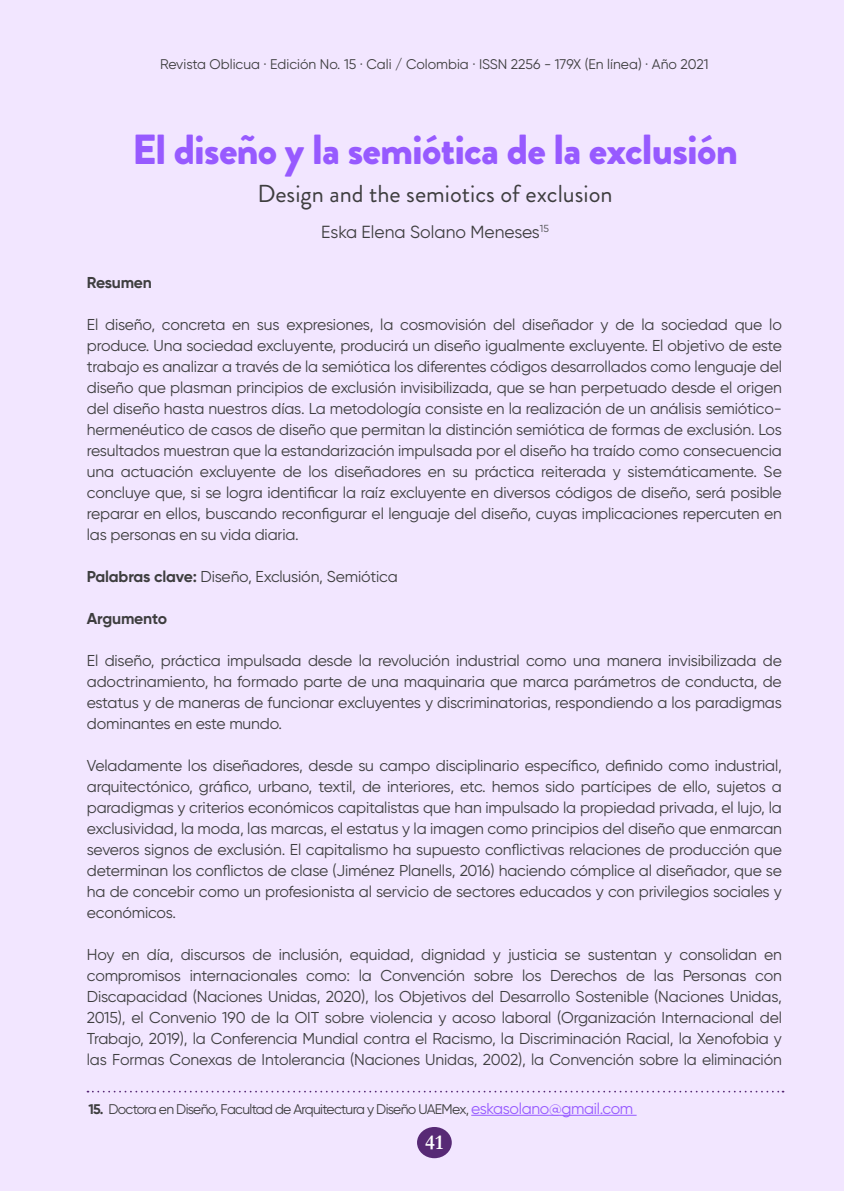
<style>
.page{position:relative;width:844px;height:1191px;background:#fff}
.page>*{position:absolute;margin:0;border:0;box-sizing:border-box;transform-origin:0 0}
.t1{font:900 42px "Brandon Grotesque";letter-spacing:-.02em;color:#975aff}
.t2{font:24.5px "Brandon Grotesque";color:#3e3e3f}
.t3{font:700 21px "Garamond";color:#fff}
.t4{font:17.5px "Gilroy";color:#3e3e3f}
.t5{font:15.75px/21px "Gilroy";letter-spacing:-.01em;color:#3e3e3f;text-align:justify}
.t6{font:700 15.75px "Gilroy";letter-spacing:-.01em;color:#3e3e3f}
.t7{font:14px "Gilroy";letter-spacing:-.05em;color:#3e3e3f}
.t8{font:14px "Gilroy";color:#3e3e3f}
.s1{font-weight:700}
.s2{font-size:15.75px;color:#975aff}
</style>
<div class="page">
<div style="left:0;top:0;width:843px;height:1191px;background:#f2e6ff"></div>
<div style="left:417px;top:1127px;width:34px;height:31px;background:#572975;border-radius:50%"></div>
<svg style="left:87px;top:1090px;width:696px;height:2px"></svg>
<hr style="left:471px;top:1114px;width:165px;height:1px;background:#975aff">
<p class="t8" style="left:160px;top:56px;width:549px">Revista Oblicua · Edición No. 15 · Cali / Colombia · ISSN 2256 - 179X (En línea) · Año 2021</p>
<h1 class="t1" style="left:132px;top:119px;width:607px">El diseño y la semiótica de la exclusión</h1>
<h2 class="t2" style="left:257px;top:177px;width:357px">Design and the semiotics of exclusion</h2>
<p class="t4" style="left:321px;top:221px;width:229px">Eska Elena Solano Meneses<sup>15</sup></p>
<p class="t6" style="left:87px;top:272px;width:67px">Resumen</p>
<p class="t5" style="left:87px;top:313px;width:696px">El diseño, concreta en sus expresiones, la cosmovisión del diseñador y de la sociedad que lo produce. Una sociedad excluyente, producirá un diseño igualmente excluyente. El objetivo de este trabajo es analizar a través de la semiótica los diferentes códigos desarrollados como lenguaje del diseño que plasman principios de exclusión invisibilizada, que se han perpetuado desde el origen del diseño hasta nuestros días. La metodología consiste en la realización de un análisis semiótico&shy;hermenéutico de casos de diseño que permitan la distinción semiótica de formas de exclusión. Los resultados muestran que la estandarización impulsada por el diseño ha traído como consecuencia una actuación excluyente de los diseñadores en su práctica reiterada y sistemáticamente. Se concluye que, si se logra identificar la raíz excluyente en diversos códigos de diseño, será posible reparar en ellos, buscando reconfigurar el lenguaje del diseño, cuyas implicaciones repercuten en las personas en su vida diaria.</p>
<p class="t5" style="left:87px;top:565px;width:312px"><span class="s1">Palabras clave:</span> Diseño, Exclusión, Semiótica</p>
<p class="t6" style="left:87px;top:608px;width:82px">Argumento</p>
<p class="t5" style="left:87px;top:649px;width:696px">El diseño, práctica impulsada desde la revolución industrial como una manera invisibilizada de adoctrinamiento, ha formado parte de una maquinaria que marca parámetros de conducta, de estatus y de maneras de funcionar excluyentes y discriminatorias, respondiendo a los paradigmas dominantes en este mundo.</p>
<p class="t5" style="left:87px;top:754px;width:696px">Veladamente los diseñadores, desde su campo disciplinario específico, definido como industrial, arquitectónico, gráfico, urbano, textil, de interiores, etc. hemos sido partícipes de ello, sujetos a paradigmas y criterios económicos capitalistas que han impulsado la propiedad privada, el lujo, la exclusividad, la moda, las marcas, el estatus y la imagen como principios del diseño que enmarcan severos signos de exclusión. El capitalismo ha supuesto conflictivas relaciones de producción que determinan los conflictos de clase (Jiménez Planells, 2016) haciendo cómplice al diseñador, que se ha de concebir como un profesionista al servicio de sectores educados y con privilegios sociales y económicos.</p>
<p class="t5" style="left:87px;top:943px;width:696px">Hoy en día, discursos de inclusión, equidad, dignidad y justicia se sustentan y consolidan en compromisos internacionales como: la Convención sobre los Derechos de las Personas con Discapacidad (Naciones Unidas, 2020), los Objetivos del Desarrollo Sostenible (Naciones Unidas, 2015), el Convenio 190 de la OIT sobre violencia y acoso laboral (Organización Internacional del Trabajo, 2019), la Conferencia Mundial contra el Racismo, la Discriminación Racial, la Xenofobia y las Formas Conexas de Intolerancia (Naciones Unidas, 2002), la Convención sobre la eliminación</p>
<p class="t7" style="left:88px;top:1100px;width:546px"><span class="s1">15.</span> Doctora en Diseño, Facultad de Arquitectura y Diseño UAEMex, <span class="s2">eskasolano@gmail.com</span></p>
<h3 class="t3" style="left:425px;top:1127px;width:20px">41</h3>
</div>
